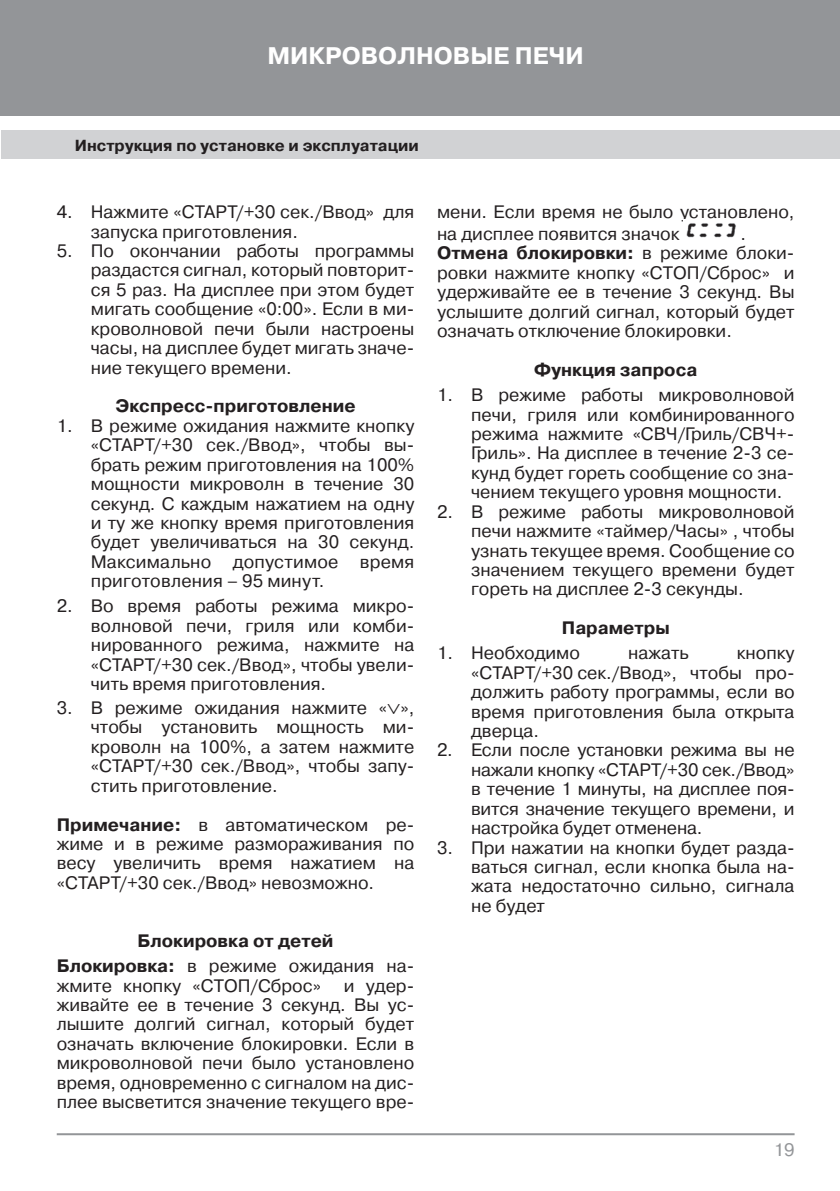
<style>
.page{position:relative;width:840px;height:1191px;background:#fff}
.page>*{position:absolute;margin:0;border:0;box-sizing:border-box;transform-origin:0 0}
.t1{font:700 24px "Pragmatica C";color:#fff}
.t2{font:18px/19.4px "Pragmatica C";color:#231f20;text-align:justify}
.t3{font:700 18px/25px "Pragmatica C";color:#231f20;text-align:center}
.t4{font:18px "Pragmatica C";color:#939598}
.t5{font:700 16px "Pragmatica C";color:#231f20}
.s1{font-weight:700}
.s2{font-weight:400}
</style>
<div class="page">
<div style="left:0;top:0;width:839px;height:116px;background:#939598"></div>
<div style="left:1px;top:130px;width:838px;height:29px;background:#d1d2d4"></div>
<hr style="left:57px;top:1133px;width:737px;height:2px;background:#939598">
<img style="left:686px;top:223px;width:50px;height:15px">
<h1 class="t1" style="left:267px;top:42px;width:318px">МИКРОВОЛНОВЫЕ ПЕЧИ</h1>
<p class="t5" style="left:75px;top:136px;width:345px">Инструкция по установке и эксплуатации</p>
<p class="t2" style="left:91px;top:202px;width:325px;text-indent:-34px">4. Нажмите «СТАРТ/+30 сек./Ввод» для запуска приготовления.</p>
<p class="t2" style="left:91px;top:241px;width:325px;text-indent:-34px">5. По окончании работы программы раздастся сигнал, который повторит&shy;ся 5 раз. На дисплее при этом будет мигать сообщение «0:00». Если в ми&shy;кроволновой печи были настроены часы, на дисплее будет мигать значе&shy;ние текущего времени.</p>
<p class="t3" style="left:115px;top:394px;width:241px">Экспресс-приготовление</p>
<p class="t2" style="left:91px;top:416px;width:325px;text-indent:-34px">1. В режиме ожидания нажмите кнопку «СТАРТ/+30 сек./Ввод», чтобы вы&shy;брать режим приготовления на 100% мощности микроволн в течение 30 секунд. С каждым нажатием на одну и ту же кнопку время приготовления будет увеличиваться на 30 секунд.<br>Максимально допустимое время приготовления – 95 минут.</p>
<p class="t2" style="left:91px;top:596px;width:325px;text-indent:-34px">2. Во время работы режима микро&shy;волновой печи, гриля или комби&shy;нированного режима, нажмите на «СТАРТ/+30 сек./Ввод», чтобы увели&shy;чить время приготовления.</p>
<p class="t2" style="left:91px;top:698px;width:325px;text-indent:-34px">3. В режиме ожидания нажмите «∨», чтобы установить мощность ми&shy;кроволн на 100%, а затем нажмите «СТАРТ/+30 сек./Ввод», чтобы запу&shy;стить приготовление.</p>
<p class="t2" style="left:57px;top:814px;width:359px"><span class="s1">Примечание:</span> в автоматическом ре&shy;жиме и в режиме размораживания по весу увеличить время нажатием на «СТАРТ/+30 сек./Ввод» невозможно.</p>
<p class="t3" style="left:57px;top:928px;width:359px">Блокировка от детей<br>Блокировка: <span class="s2">в режиме ожидания на-</span></p>
<p class="t2" style="left:57px;top:975px;width:266px">жмите кнопку «СТОП/Сброс»</p>
<p class="t2" style="left:57px;top:975px;width:359px;text-indent:287px">и удер&shy;живайте ее в течение 3 секунд. Вы ус&shy;лышите долгий сигнал, который будет означать включение блокировки. Если в микроволновой печи было установлено время, одновременно с сигналом на дис&shy;плее высветится значение текущего вре-</p>
<p class="t2" style="left:437px;top:201px;width:359px;line-height:21.8px">мени. Если время не было установлено, на дисплее появится значок</p>
<p class="t2" style="left:437px;top:224px;width:359px;text-align:left;text-indent:303px">.<br><span class="s1">Отмена блокировки:</span> в режиме блоки&shy;ровки нажмите кнопку «СТОП/Сброс» и удерживайте ее в течение 3 секунд. Вы услышите долгий сигнал, который будет означать отключение блокировки.</p>
<p class="t3" style="left:534px;top:357px;width:164px">Функция запроса</p>
<p class="t2" style="left:471px;top:385px;width:325px;text-indent:-34px">1. В режиме работы микроволновой печи, гриля или комбинированного режима нажмите «СВЧ/Гриль/СВЧ+- Гриль». На дисплее в течение 2-3 се&shy;кунд будет гореть сообщение со зна&shy;чением текущего уровня мощности.</p>
<p class="t2" style="left:471px;top:502px;width:325px;text-indent:-34px">2. В режиме работы микроволновой печи нажмите «таймер/Часы» , чтобы узнать текущее время. Сообщение со значением текущего времени будет гореть на дисплее 2-3 секунды.</p>
<p class="t3" style="left:561px;top:615px;width:109px">Параметры</p>
<p class="t2" style="left:437px;top:643px;width:144px">1. Необходимо</p>
<p class="t2" style="left:627px;top:643px;width:62px">нажать</p>
<p class="t2" style="left:471px;top:643px;width:325px;text-indent:265px">кнопку «СТАРТ/+30 сек./Ввод», чтобы про&shy;должить работу программы, если во время приготовления была открыта дверца.</p>
<p class="t2" style="left:471px;top:740px;width:325px;text-indent:-34px">2. Если после установки режима вы не нажали кнопку «СТАРТ/+30 сек./Ввод» в течение 1 минуты, на дисплее поя&shy;вится значение текущего времени, и настройка будет отменена.</p>
<p class="t2" style="left:471px;top:838px;width:325px;text-indent:-34px">3. При нажатии на кнопки будет разда&shy;ваться сигнал, если кнопка была на&shy;жата недостаточно сильно, сигнала не будет.</p>
<p class="t4" style="left:773px;top:1139px;width:22px">19</p>
</div>
